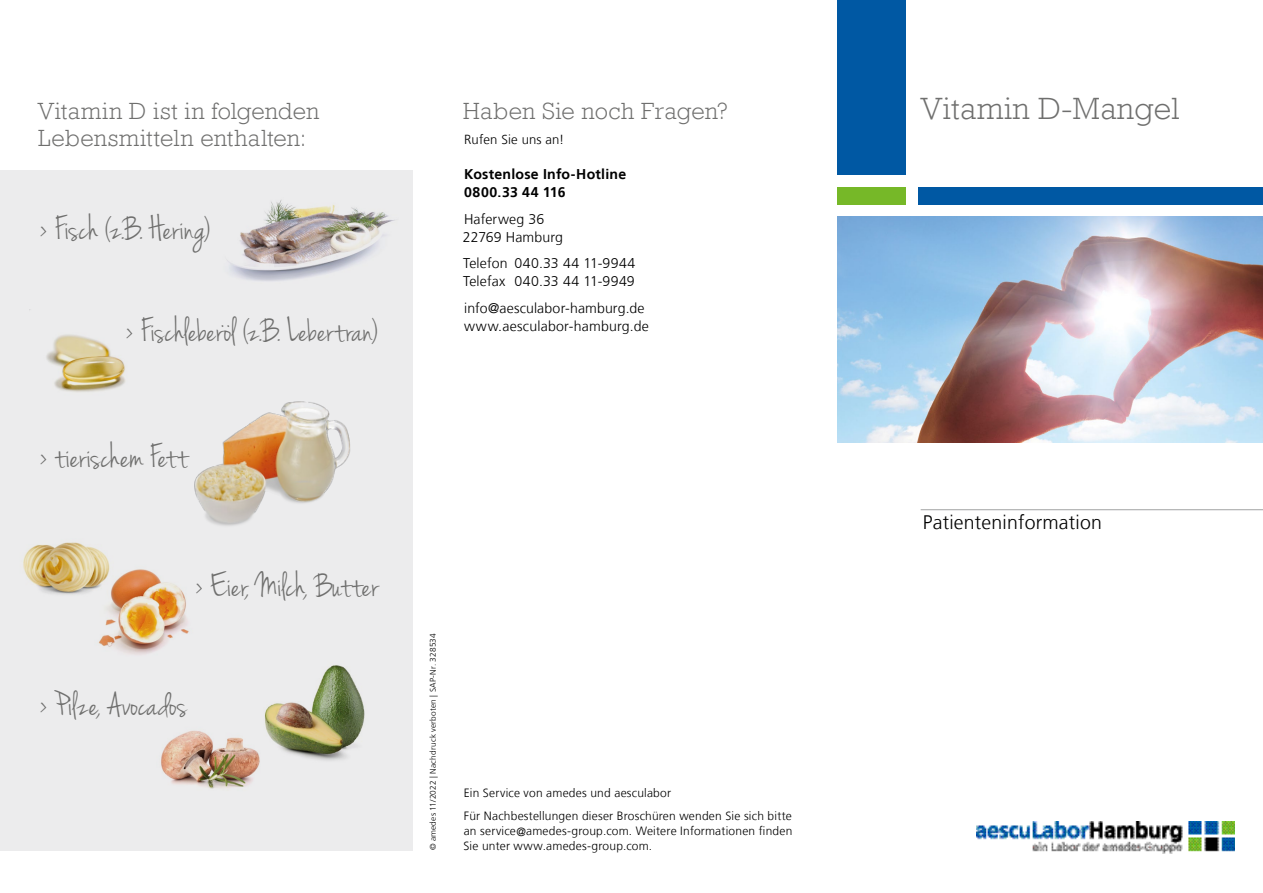
<style>
.page{position:relative;width:1263px;height:893px;background:#fff}
.page>*{position:absolute;margin:0;border:0;box-sizing:border-box;transform-origin:0 0}
.t1{font:35.55px "Jenna Sue";letter-spacing:.005em;color:#6f6f6e}
.t2{font:300 31.5px "Rockwell";letter-spacing:.02em;color:#6f6f6e}
.t3{font:31.35px "Jenna Sue";color:#6f6f6e}
.t4{font:300 24px/27px "Rockwell";letter-spacing:.02em;color:#6f6f6e}
.t5{font:300 19.5px "Frutiger LT";letter-spacing:.01em;color:#000}
.t6{font:300 14.1px/18px "Frutiger LT";letter-spacing:.01em;color:#000}
.t7{font:700 14.1px/18px "Frutiger LT";letter-spacing:.02em;color:#000}
.t8{font:300 13.2px "Frutiger LT";letter-spacing:.01em;color:#000}
.t9{font:300 12px/23.5px "Frutiger LT";letter-spacing:.02em;color:#000}
.t10{font:300 8.25px "Frutiger LT";letter-spacing:.025em;color:#000}
</style>
<div class="page">
<div style="left:838px;top:0;width:68px;height:174px;background:#0058a3"></div>
<div style="left:918px;top:187px;width:345px;height:17px;background:#0058a3"></div>
<div style="left:838px;top:187px;width:68px;height:17px;background:#76b828"></div>
<hr style="left:921px;top:509px;width:342px;height:1px;background:#b1b2b3">
<img style="left:976px;top:821px;width:258px;height:32px">
<div style="left:0;top:170px;width:412px;height:680px;background:#ececed"></div>
<img style="left:228px;top:200px;width:167px;height:81px">
<img style="left:161px;top:730px;width:98px;height:59px">
<img style="left:98px;top:569px;width:91px;height:86px">
<img style="left:23px;top:542px;width:94px;height:75px">
<img style="left:252px;top:665px;width:113px;height:101px">
<img style="left:29px;top:309px;width:96px;height:83px">
<img style="left:838px;top:217px;width:425px;height:225px">
<img style="left:194px;top:401px;width:156px;height:125px">
<h3 class="t4" style="left:38px;top:96px;width:282px">Vitamin D ist in folgenden<br>Lebensmitteln enthalten:</h3>
<h1 class="t1" style="left:38px;top:208px;width:174px">&gt; Fisch (z.B. Hering)</h1>
<h1 class="t1" style="left:124px;top:310px;width:256px">&gt; Fischleberol (z.B. Lebertran)</h1>
<h3 class="t3" style="left:203px;top:328px;width:5px;rotate:-90deg">:</h3>
<h1 class="t1" style="left:38px;top:436px;width:151px">&gt; tierischem Fett</h1>
<h1 class="t1" style="left:194px;top:565px;width:186px">&gt; Eier, Milch, Butter</h1>
<h1 class="t1" style="left:38px;top:684px;width:150px">&gt; Pilze, Avocados</h1>
<h3 class="t4" style="left:463px;top:96px;width:266px">Haben Sie noch Fragen?</h3>
<h2 class="t2" style="left:921px;top:85px;width:260px">Vitamin D-Mangel</h2>
<p class="t8" style="left:464px;top:132px;width:102px">Rufen Sie uns an!</p>
<p class="t7" style="left:464px;top:165px;width:164px">Kostenlose Info-Hotline<br>0800.33 44 116</p>
<p class="t6" style="left:463px;top:210px;width:102px">Haferweg 36<br>22769 Hamburg</p>
<p class="t6" style="left:463px;top:255px;width:174px">Telefon 040.33 44 11-9944<br>Telefax 040.33 44 11-9949</p>
<p class="t6" style="left:464px;top:299px;width:186px">info@aesculabor-hamburg.de www.aesculabor-hamburg.de</p>
<p class="t10" style="left:428px;top:850px;width:219px;rotate:-90deg">© amedes 11/2022 | Nachdruck verboten | SAP-Nr. 328534</p>
<p class="t9" style="left:464px;top:781px;width:330px">Ein Service von amedes und aesculabor<br>Für Nachbestellungen dieser Broschüren wenden Sie sich bitte</p>
<p class="t9" style="left:464px;top:820px;width:330px">an service@amedes-group.com. Weitere Informationen finden</p>
<p class="t9" style="left:463px;top:835px;width:190px">Sie unter www.amedes-group.com.</p>
<h3 class="t5" style="left:923px;top:512px;width:181px">Patienteninformation</h3>
</div>
